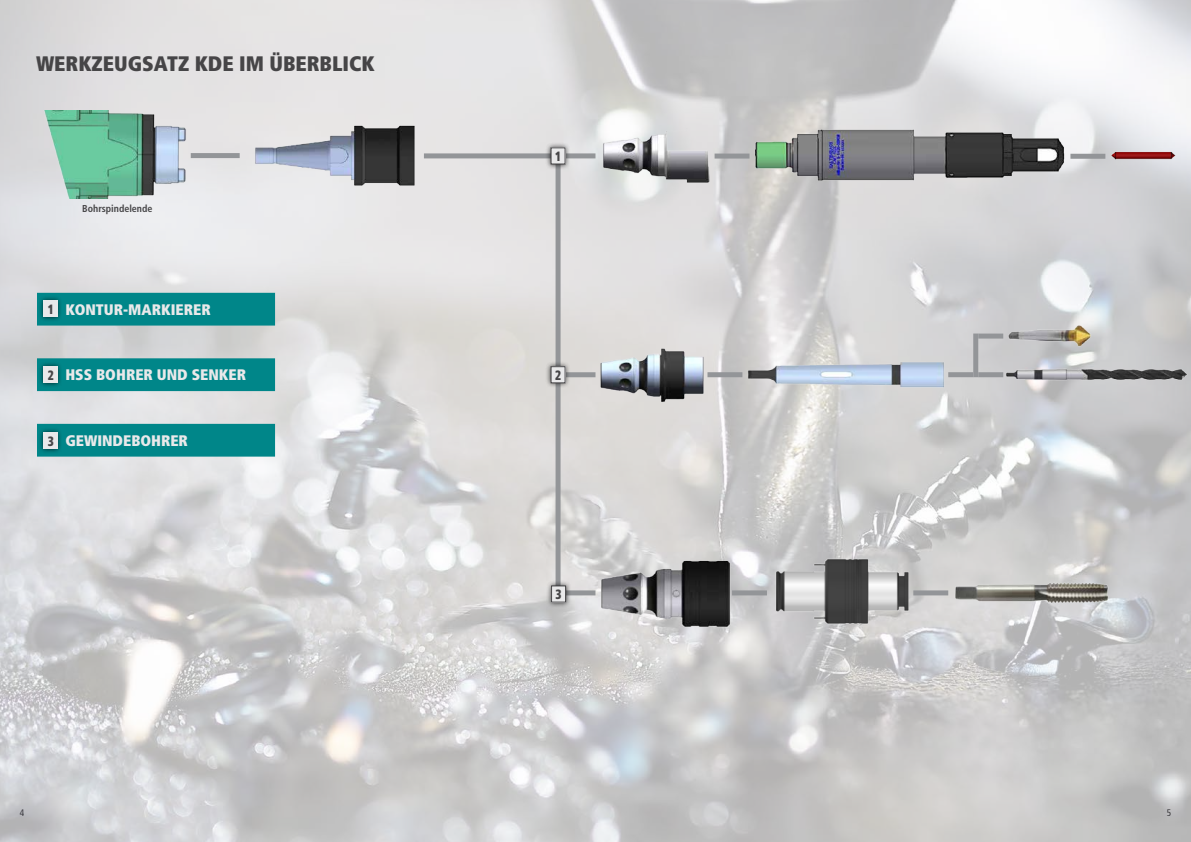
<style>
.page{position:relative;width:1191px;height:842px;background:#fff}
.page>*{position:absolute;margin:0;border:0;box-sizing:border-box;transform-origin:0 0}
.t1{font:900 condensed 21px "Frutiger LT Std";color:#464547}
.t2{font:900 condensed 15.3px "Frutiger LT Std";color:#e9e9ea}
.t3{font:900 condensed 13.5px "Frutiger LT Std";color:#464547;scale:.86 1}
.t4{font:700 condensed 10px "Frutiger LT Std";color:#464547}
.t5{font:condensed 9.5px "Frutiger LT Std";color:#464547}
</style>
<div class="page">
<img style="left:0;top:0;width:1191px;height:842px">
<div style="left:424px;top:153px;width:171px;height:5px;background:#939598"></div>
<div style="left:555px;top:159px;width:5px;height:437px;background:#939598"></div>
<div style="left:565px;top:590px;width:30px;height:5px;background:#939598"></div>
<div style="left:948px;top:372px;width:25px;height:5px;background:#939598"></div>
<div style="left:973px;top:333px;width:5px;height:44px;background:#939598"></div>
<div style="left:978px;top:334px;width:25px;height:5px;background:#939598"></div>
<div style="left:560px;top:372px;width:35px;height:5px;background:#939598"></div>
<div style="left:978px;top:372px;width:25px;height:5px;background:#939598"></div>
<div style="left:545px;top:142px;width:25px;height:28px;background:#000;opacity:.75"></div>
<div style="left:551px;top:148px;width:14px;height:16px;background:#e9e9ea"></div>
<div style="left:550px;top:147px;width:15px;height:17px;border:1px solid #464547"></div>
<div style="left:545px;top:361px;width:25px;height:27px;background:#000;opacity:.75"></div>
<div style="left:551px;top:367px;width:14px;height:16px;background:#e9e9ea"></div>
<div style="left:550px;top:366px;width:15px;height:17px;border:1px solid #464547"></div>
<div style="left:546px;top:580px;width:25px;height:28px;background:#000;opacity:.75"></div>
<div style="left:551px;top:586px;width:14px;height:16px;background:#e9e9ea"></div>
<div style="left:551px;top:585px;width:15px;height:18px;border:1px solid #464547"></div>
<div style="left:191px;top:153px;width:49px;height:5px;background:#939598"></div>
<img style="left:1092px;top:110px;width:88px;height:88px">
<img style="left:749px;top:110px;width:321px;height:88px">
<img style="left:590px;top:111px;width:127px;height:87px">
<img style="left:253px;top:111px;width:173px;height:88px">
<img style="left:40px;top:111px;width:148px;height:87px">
<div style="left:714px;top:154px;width:35px;height:5px;background:#939598"></div>
<div style="left:1070px;top:154px;width:35px;height:5px;background:#939598"></div>
<img style="left:742px;top:343px;width:210px;height:69px">
<img style="left:1003px;top:351px;width:188px;height:57px">
<img style="left:592px;top:330px;width:125px;height:77px">
<div style="left:707px;top:372px;width:35px;height:5px;background:#939598"></div>
<img style="left:1002px;top:319px;width:91px;height:44px">
<img style="left:765px;top:526px;width:151px;height:103px">
<img style="left:592px;top:542px;width:150px;height:101px">
<img style="left:944px;top:558px;width:170px;height:72px">
<div style="left:732px;top:590px;width:35px;height:5px;background:#939598"></div>
<div style="left:913px;top:590px;width:35px;height:5px;background:#939598"></div>
<svg style="left:37px;top:293px;width:238px;height:164px;background:#5ca9ab"></svg>
<div style="left:39px;top:295px;width:24px;height:27px;background:#000;opacity:.75"></div>
<div style="left:44px;top:301px;width:14px;height:16px;background:#e9e9ea"></div>
<div style="left:39px;top:361px;width:24px;height:27px;background:#000;opacity:.75"></div>
<div style="left:44px;top:367px;width:14px;height:16px;background:#e9e9ea"></div>
<div style="left:39px;top:428px;width:24px;height:26px;background:#000;opacity:.75"></div>
<div style="left:44px;top:433px;width:14px;height:16px;background:#e9e9ea"></div>
<h1 class="t1" style="left:36px;top:51px;width:340px">WERKZEUGSATZ KDE IM ÜBERBLICK</h1>
<p class="t4" style="left:82px;top:202px;width:72px">Bohrspindelende</p>
<p class="t3" style="left:48px;top:301px;width:9px">1</p>
<p class="t2" style="left:65px;top:300px;width:147px">KONTUR-MARKIERER</p>
<p class="t3" style="left:48px;top:367px;width:9px">2</p>
<p class="t2" style="left:65px;top:366px;width:182px">HSS BOHRER UND SENKER</p>
<p class="t3" style="left:48px;top:433px;width:9px">3</p>
<p class="t2" style="left:65px;top:431px;width:124px">GEWINDEBOHRER</p>
<p class="t3" style="left:555px;top:148px;width:9px">1</p>
<p class="t3" style="left:555px;top:367px;width:9px">2</p>
<p class="t3" style="left:555px;top:586px;width:9px">3</p>
<p class="t5" style="left:20px;top:807px;width:6px">4</p>
<p class="t5" style="left:1166px;top:807px;width:6px">5</p>
</div>
